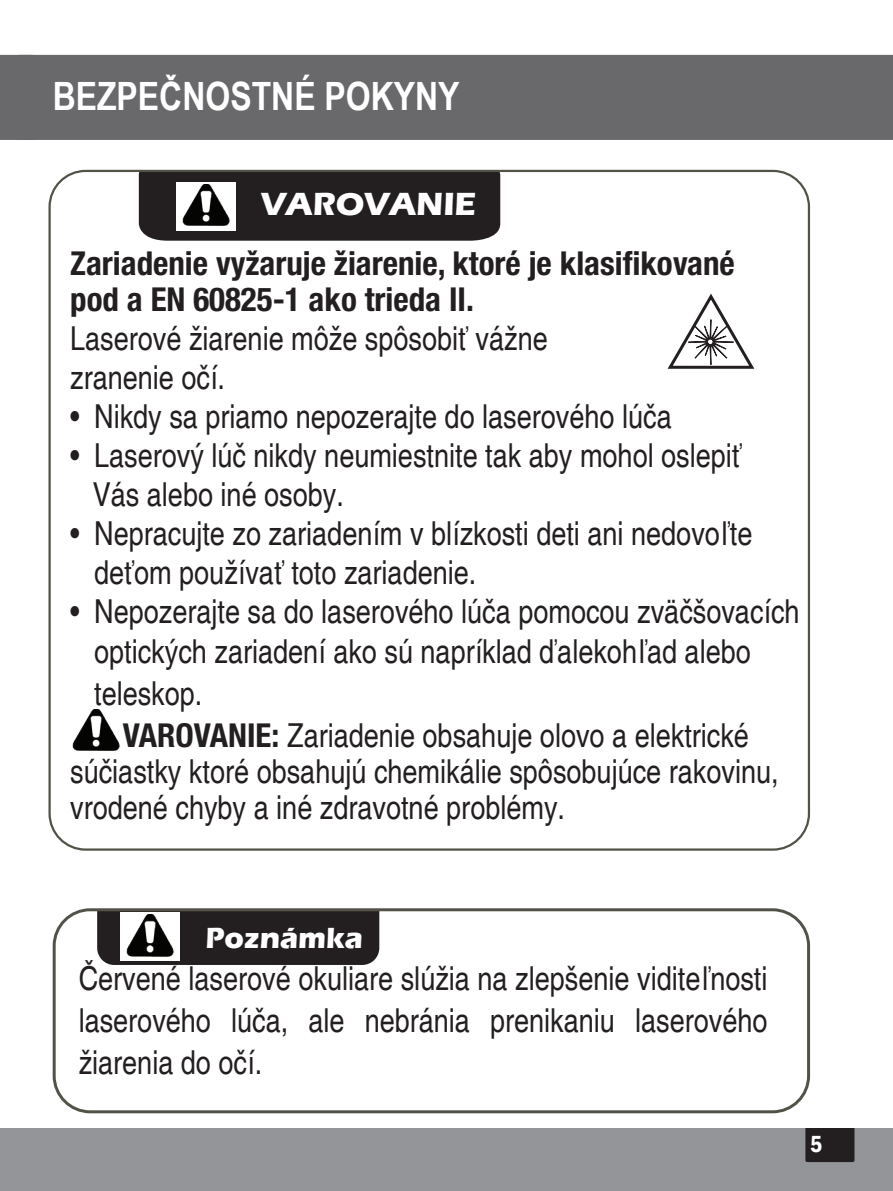
<style>
.page{position:relative;width:893px;height:1191px;background:#fff}
.page>*{position:absolute;margin:0;border:0;box-sizing:border-box;transform-origin:0 0}
.t1{font:700 39px "Arial Narrow";color:#fff}
.t2{font:condensed 33px/39px "Helvetica";color:#231f20}
.t3{font:700 condensed 33px/36px "Helvetica Neue";color:#231f20}
.t4{font:700 33px "Eras ITC";color:#fff}
.t5{font:700 30px "Eras ITC";color:#fff}
.t6{font:600 condensed 24px "Franklin Gothic";color:#fff}
.s1{font-family:"Helvetica Neue";font-weight:700}
</style>
<div class="page">
<div style="left:0;top:1128px;width:893px;height:63px;background:#939598"></div>
<div style="left:805px;top:1128px;width:49px;height:34px;background:#231f20"></div>
<svg style="left:0;top:55px;width:9px;height:85px"></svg>
<div style="left:9px;top:55px;width:884px;height:85px;background:#69696c"></div>
<div style="left:139px;top:173px;width:361px;height:68px;background:#231f20"></div>
<div style="left:176px;top:182px;width:60px;height:49px;background:#fff"></div>
<img style="left:182px;top:185px;width:48px;height:41px">
<svg style="left:667px;top:293px;width:88px;height:76px"></svg>
<img style="left:72px;top:709px;width:48px;height:42px">
<div style="left:97px;top:912px;width:282px;height:53px;background:#231f20"></div>
<div style="left:53px;top:908px;width:757px;height:205px;border:3px solid #535249;border-radius:36px"></div>
<div style="left:120px;top:912px;width:60px;height:48px;background:#fff"></div>
<img style="left:125px;top:914px;width:50px;height:47px">
<p class="t1" style="left:53px;top:67px;width:408px">BEZPEČNOSTNÉ POKYNY</p>
<p class="t4" style="left:261px;top:185px;width:217px">VAROVANIE</p>
<p class="t3" style="left:70px;top:245px;width:666px">Zariadenie vyžaruje žiarenie, ktoré je klasifikované podľa EN 60825-1 ako trieda II.</p>
<p class="t2" style="left:70px;top:319px;width:479px">Laserové žiarenie môže spôsobiť vážne zranenie očí.</p>
<p class="t2" style="left:70px;top:397px;width:603px">• Nikdy sa priamo nepozerajte do laserového lúča</p>
<p class="t2" style="left:93px;top:436px;width:650px;text-indent:-23px">• Laserový lúč nikdy neumiestnite tak aby mohol oslepiť<br>Vás alebo iné osoby.</p>
<p class="t2" style="left:94px;top:514px;width:660px;text-indent:-24px">• Nepracujte zo zariadením v blízkosti deti ani nedovoľte deťom používať toto zariadenie.</p>
<p class="t2" style="left:94px;top:592px;width:707px;text-indent:-24px">• Nepozerajte sa do laserového lúča pomocou zväčšovacích optických zariadení ako sú napríklad ďalekohľad alebo</p>
<p class="t2" style="left:123px;top:672px;width:628px;line-height:42px;text-indent:-29px">teleskop.<br><span class="s1">VAROVANIE:</span> Zariadenie obsahuje olovo a elektrické</p>
<p class="t2" style="left:70px;top:753px;width:710px;line-height:36px">súčiastky ktoré obsahujú chemikálie spôsobujúce rakovinu, vrodené chyby a iné zdravotné problémy.</p>
<p class="t5" style="left:205px;top:921px;width:159px">Poznámka</p>
<p class="t2" style="left:79px;top:958px;width:690px;line-height:42px;text-align:justify">Červené laserové okuliare slúžia na zlepšenie viditeľnosti laserového lúča, ale nebránia prenikaniu laserového žiarenia do očí.</p>
<p class="t6" style="left:810px;top:1127px;width:14px">5</p>
</div>
